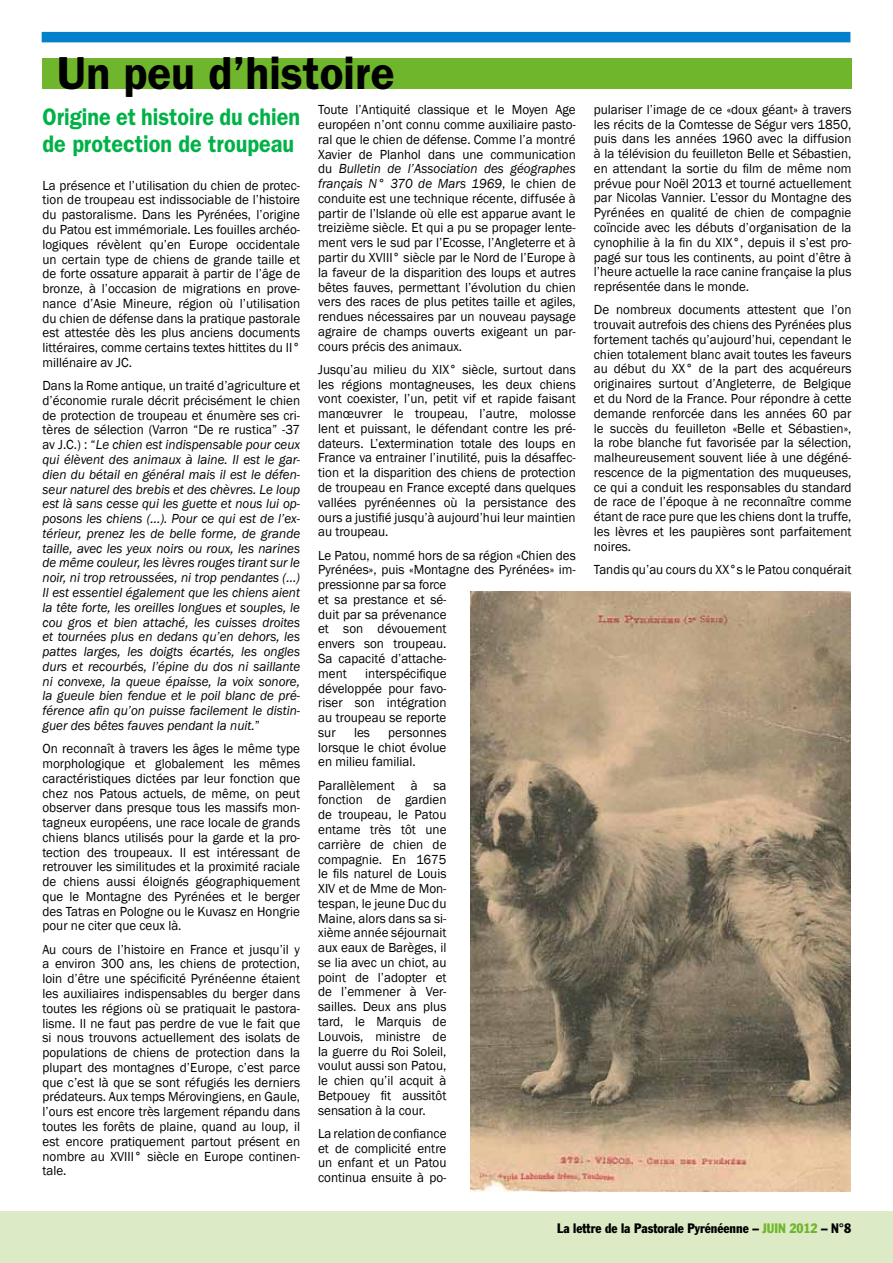
<style>
.page{position:relative;width:893px;height:1263px;background:#fff}
.page>*{position:absolute;margin:0;border:0;box-sizing:border-box;transform-origin:0 0}
.t1{font:600 46.5px "Franklin Gothic";color:#000;scale:.95 1}
.t2{font:600 24px/27px "Franklin Gothic";color:#00b147;scale:.9 1}
.t3{font:13.5px/14.7px "Franklin Gothic";color:#000;text-align:justify}
.t4{font:italic 13.5px/14.7px "Franklin Gothic";color:#000;text-align:justify}
.t5{font:condensed 13.5px "Franklin Gothic";color:#000}
.s1{font-style:normal}
.s2{font-style:italic}
.s3{color:#70b62c}
</style>
<div class="page">
<div style="left:0;top:1212px;width:893px;height:51px;background:#dceac5"></div>
<div style="left:42px;top:32px;width:808px;height:10px;background:#0081c9"></div>
<div style="left:43px;top:59px;width:808px;height:30px;background:#70b62c"></div>
<img style="left:471px;top:591px;width:379px;height:601px">
<h1 class="t1" style="left:57px;top:46px;width:357px">Un peu d’histoire</h1>
<h2 class="t2" style="left:43px;top:102px;width:288px">Origine et histoire du chien de protection de troupeau</h2>
<p class="t3" style="left:43px;top:178px;width:259px">La présence et l’utilisation du chien de protec&shy;tion de troupeau est indissociable de l’histoire du pastoralisme. Dans les Pyrénées, l’origine du Patou est immémoriale. Les fouilles archéo&shy;logiques révèlent qu’en Europe occidentale un certain type de chiens de grande taille et de forte ossature apparait à partir de l’âge de bronze, à l’occasion de migrations en prove&shy;nance d’Asie Mineure, région où l’utilisation du chien de défense dans la pratique pastorale est attestée dès les plus anciens documents littéraires, comme certains textes hittites du II° millénaire av JC.</p>
<p class="t4" style="left:43px;top:379px;width:259px"><span class="s1">Dans la Rome antique, un traité d’agriculture et d’économie rurale décrit précisément le chien de protection de troupeau et énumère ses cri&shy;tères de sélection (Varron “De re rustica” -37 av J.C.) : “</span>Le chien est indispensable pour ceux qui élèvent des animaux à laine. Il est le gar&shy;dien du bétail en général mais il est le défen&shy;seur naturel des brebis et des chèvres. Le loup est là sans cesse qui les guette et nous lui op&shy;posons les chiens (...). Pour ce qui est de l’ex&shy;térieur, prenez les de belle forme, de grande taille, avec les yeux noirs ou roux, les narines de même couleur, les lèvres rouges tirant sur le noir, ni trop retroussées, ni trop pendantes (...)<br>Il est essentiel également que les chiens aient la tête forte, les oreilles longues et souples, le cou gros et bien attaché, les cuisses droites et tournées plus en dedans qu’en dehors, les pattes larges, les doigts écartés, les ongles durs et recourbés, l’épine du dos ni saillante ni convexe, la queue épaisse, la voix sonore, la gueule bien fendue et le poil blanc de pré&shy;férence afin qu’on puisse facilement le distin&shy;guer des bêtes fauves pendant la nuit.<span class="s1">”</span></p>
<p class="t3" style="left:43px;top:742px;width:259px">On reconnaît à travers les âges le même type morphologique et globalement les mêmes caractéristiques dictées par leur fonction que chez nos Patous actuels, de même, on peut observer dans presque tous les massifs mon&shy;tagneux européens, une race locale de grands chiens blancs utilisés pour la garde et la pro&shy;tection des troupeaux. Il est intéressant de retrouver les similitudes et la proximité raciale de chiens aussi éloignés géographiquement que le Montagne des Pyrénées et le berger des Tatras en Pologne ou le Kuvasz en Hongrie pour ne citer que ceux là.</p>
<p class="t3" style="left:43px;top:942px;width:259px">Au cours de l’histoire en France et jusqu’il y a environ 300 ans, les chiens de protection, loin d’être une spécificité Pyrénéenne étaient les auxiliaires indispensables du berger dans toutes les régions où se pratiquait le pastora&shy;lisme. Il ne faut pas perdre de vue le fait que si nous trouvons actuellement des isolats de populations de chiens de protection dans la plupart des montagnes d’Europe, c’est parce que c’est là que se sont réfugiés les derniers prédateurs. Aux temps Mérovingiens, en Gaule, l’ours est encore très largement répandu dans toutes les forêts de plaine, quand au loup, il est encore pratiquement partout présent en nombre au XVIII° siècle en Europe continen&shy;tale.</p>
<p class="t3" style="left:318px;top:103px;width:259px">Toute l’Antiquité classique et le Moyen Age européen n’ont connu comme auxiliaire pasto&shy;ral que le chien de défense. Comme l’a montré Xavier de Planhol dans une communication du <span class="s2">Bulletin de l’Association des géographes français N° 370 de Mars 1969</span>, le chien de conduite est une technique récente, diffusée à partir de l’Islande où elle est apparue avant le treizième siècle. Et qui a pu se propager lente&shy;ment vers le sud par l’Ecosse, l’Angleterre et à partir du XVIII° siècle par le Nord de l’Europe à la faveur de la disparition des loups et autres bêtes fauves, permettant l’évolution du chien vers des races de plus petites taille et agiles, rendues nécessaires par un nouveau paysage agraire de champs ouverts exigeant un par&shy;cours précis des animaux.</p>
<p class="t3" style="left:318px;top:362px;width:259px">Jusqu’au milieu du XIX° siècle, surtout dans les régions montagneuses, les deux chiens vont coexister, l’un, petit vif et rapide faisant manœuvrer le troupeau, l’autre, molosse lent et puissant, le défendant contre les pré&shy;dateurs. L’extermination totale des loups en France va entrainer l’inutilité, puis la désaffec&shy;tion et la disparition des chiens de protection de troupeau en France excepté dans quelques vallées pyrénéennes où la persistance des ours a justifié jusqu’à aujourd’hui leur maintien au troupeau.</p>
<p class="t3" style="left:318px;top:548px;width:259px;text-align:left">Le Patou, nommé hors de sa région «Chien des<br>Pyrénées», puis «Montagne des Pyrénées» im&shy;pressionne par sa force<br>et sa prestance et sé-<br>duit par sa prévenance<br>et son dévouement<br>envers son troupeau.<br>Sa capacité d’attache-<br>ment</p>
<p class="t3" style="left:318px;top:666px;width:130px;text-indent:47px">interspécifique développée pour favo&shy;riser son intégration au troupeau se reporte sur</p>
<p class="t3" style="left:354px;top:725px;width:17px">les</p>
<p class="t3" style="left:318px;top:725px;width:130px;text-indent:70px">personnes lorsque le chiot évolue en milieu familial.</p>
<p class="t3" style="left:318px;top:778px;width:130px">Parallèlement à sa fonction de gardien de troupeau, le Patou entame très tôt une carrière de chien de compagnie. En 1675 le fils naturel de Louis XIV et de Mme de Mon&shy;tespan, le jeune Duc du Maine, alors dans sa si&shy;xième année séjournait aux eaux de Barèges, il se lia avec un chiot, au point de l’adopter et de l’emmener à Ver&shy;sailles. Deux ans plus tard, le Marquis de Louvois, ministre de la guerre du Roi Soleil, voulut aussi son Patou, le chien qu’il acquit à Betpouey fit aussitôt sensation à la cour.</p>
<p class="t3" style="left:318px;top:1126px;width:130px">La relation de confiance et de complicité entre un enfant et un Patou continua ensuite à po-</p>
<p class="t3" style="left:594px;top:102px;width:259px">pulariser l’image de ce «doux géant» à travers les récits de la Comtesse de Ségur vers 1850, puis dans les années 1960 avec la diffusion à la télévision du feuilleton Belle et Sébastien, en attendant la sortie du film de même nom prévue pour Noël 2013 et tourné actuellement par Nicolas Vannier. L’essor du Montagne des Pyrénées en qualité de chien de compagnie coïncide avec les débuts d’organisation de la cynophilie à la fin du XIX°, depuis il s’est pro&shy;pagé sur tous les continents, au point d’être à l’heure actuelle la race canine française la plus représentée dans le monde.</p>
<p class="t3" style="left:594px;top:303px;width:259px">De nombreux documents attestent que l’on trouvait autrefois des chiens des Pyrénées plus fortement tachés qu’aujourd’hui, cependant le chien totalement blanc avait toutes les faveurs au début du XX° de la part des acquéreurs originaires surtout d’Angleterre, de Belgique et du Nord de la France. Pour répondre à cette demande renforcée dans les années 60 par le succès du feuilleton «Belle et Sébastien», la robe blanche fut favorisée par la sélection, malheureusement souvent liée à une dégéné&shy;rescence de la pigmentation des muqueuses, ce qui a conduit les responsables du standard de race de l’époque à ne reconnaître comme étant de race pure que les chiens dont la truffe, les lèvres et les paupières sont parfaitement noires.</p>
<p class="t3" style="left:594px;top:562px;width:259px">Tandis qu’au cours du XX°s le Patou conquérait</p>
<p class="t5" style="left:557px;top:1219px;width:296px">La lettre de la Pastorale Pyrénéenne – <span class="s3">JUIN 2012</span> – N°8</p>
</div>
